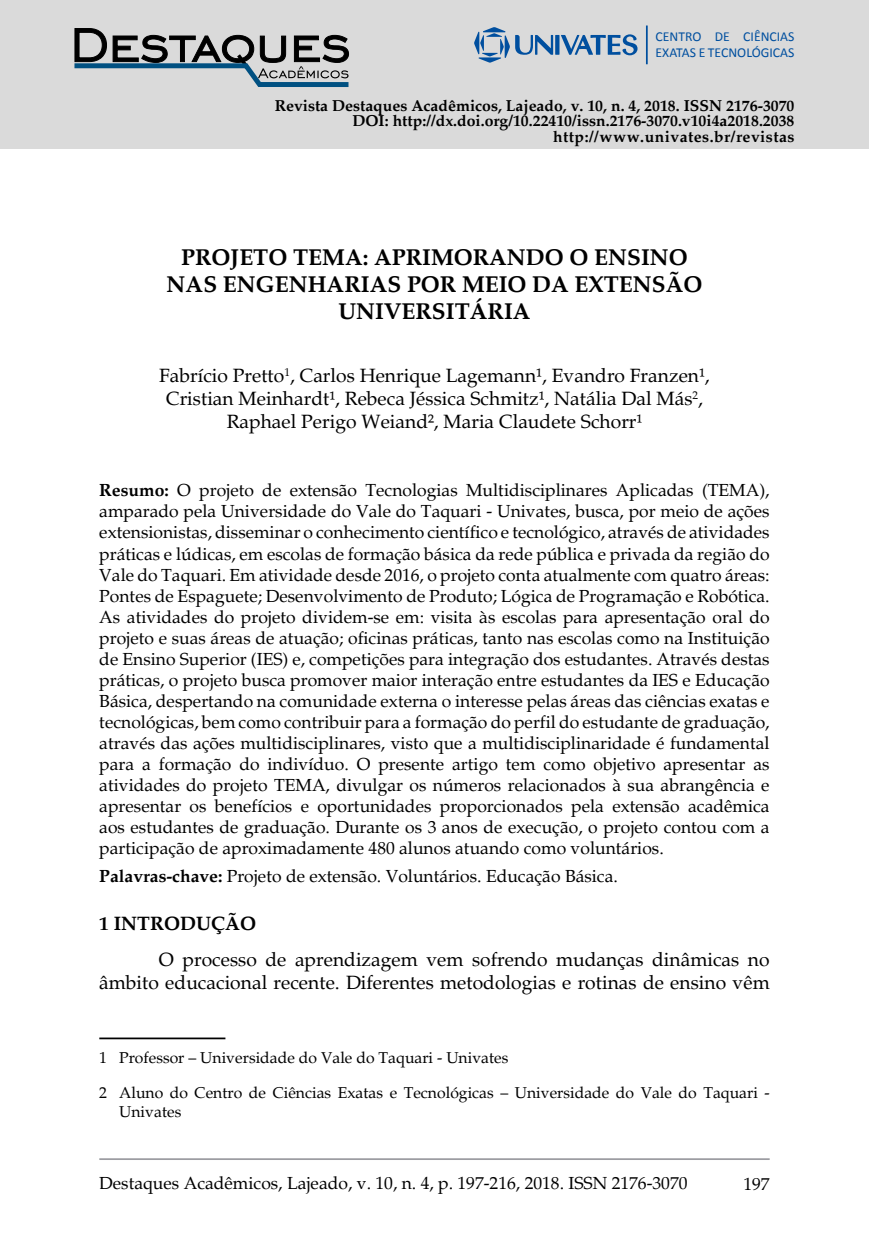
<style>
.page{position:relative;width:869px;height:1241px;background:#fff}
.page>*{position:absolute;margin:0;border:0;box-sizing:border-box;transform-origin:0 0}
.t1{font:700 22.75px/27.3px "Palatino";color:#000;text-align:center}
.t2{font:19.25px/23.1px "Palatino";color:#000;text-align:center}
.t3{font:700 19.25px "Palatino";color:#000}
.t4{font:17.5px/21px "Palatino";color:#000;text-align:justify}
.t5{font:700 15.75px/15.8px "Palatino";color:#000;text-align:right}
.t6{font:15.75px/18.9px "Palatino";color:#000}
.t7{font:13.65px/16.4px "Calibri";color:#004f9f}
.s1{font-weight:700}
</style>
<div class="page">
<hr style="left:99px;top:1157px;width:670px;height:2px;background:#9c9da2">
<div style="left:0;top:0;width:868px;height:149px;background:#dadada"></div>
<svg style="left:555px;top:35px;width:4px;height:20px"></svg>
<svg style="left:515px;top:35px;width:38px;height:20px"></svg>
<svg style="left:561px;top:34px;width:76px;height:21px"></svg>
<svg style="left:474px;top:27px;width:35px;height:36px"></svg>
<hr style="left:645px;top:25px;width:2px;height:39px;background:#004f9f">
<svg style="left:74px;top:28px;width:275px;height:59px"></svg>
<hr style="left:99px;top:1037px;width:126px;height:2px;background:#000">
<p class="t7" style="left:655px;top:28px;width:140px">CENTRO DE CIÊNCIAS<br>EXATAS E TECNOLÓGICAS</p>
<p class="t5" style="left:274px;top:98px;width:521px">Revista Destaques Acadêmicos, Lajeado, v. 10, n. 4, 2018. ISSN 2176-3070<br>DOI: http://dx.doi.org/10.22410/issn.2176-3070.v10i4a2018.2038 http://www.univates.br/revistas</p>
<h1 class="t1" style="left:166px;top:243px;width:537px">PROJETO TEMA: APRIMORANDO O ENSINO<br>NAS ENGENHARIAS POR MEIO DA EXTENSÃO<br>UNIVERSITÁRIA</h1>
<p class="t2" style="left:159px;top:364px;width:552px">Fabrício Pretto<sup>1</sup>, Carlos Henrique Lagemann¹, Evandro Franzen¹,<br>Cristian Meinhardt¹, Rebeca Jéssica Schmitz¹, Natália Dal Más<sup>2</sup>,<br>Raphael Perigo Weiand², Maria Claudete Schorr¹</p>
<p class="t4" style="left:99px;top:480px;width:671px"><span class="s1">Resumo:</span> O projeto de extensão Tecnologias Multidisciplinares Aplicadas (TEMA), amparado pela Universidade do Vale do Taquari - Univates, busca, por meio de ações extensionistas, disseminar o conhecimento científico e tecnológico, através de atividades práticas e lúdicas, em escolas de formação básica da rede pública e privada da região do Vale do Taquari. Em atividade desde 2016, o projeto conta atualmente com quatro áreas:<br>Pontes de Espaguete; Desenvolvimento de Produto; Lógica de Programação e Robótica.<br>As atividades do projeto dividem-se em: visita às escolas para apresentação oral do projeto e suas áreas de atuação; oficinas práticas, tanto nas escolas como na Instituição de Ensino Superior (IES) e, competições para integração dos estudantes. Através destas práticas, o projeto busca promover maior interação entre estudantes da IES e Educação Básica, despertando na comunidade externa o interesse pelas áreas das ciências exatas e tecnológicas, bem como contribuir para a formação do perfil do estudante de graduação, através das ações multidisciplinares, visto que a multidisciplinaridade é fundamental para a formação do indivíduo. O presente artigo tem como objetivo apresentar as atividades do projeto TEMA, divulgar os números relacionados à sua abrangência e apresentar os benefícios e oportunidades proporcionados pela extensão acadêmica aos estudantes de graduação. Durante os 3 anos de execução, o projeto contou com a participação de aproximadamente 480 alunos atuando como voluntários.</p>
<p class="t4" style="left:99px;top:865px;width:520px"><span class="s1">Palavras-chave:</span> Projeto de extensão. Voluntários. Educação Básica.</p>
<p class="t3" style="left:99px;top:912px;width:158px">1 INTRODUÇÃO</p>
<p class="t2" style="left:99px;top:948px;width:671px;text-align:right">O processo de aprendizagem vem sofrendo mudanças dinâmicas no âmbito educacional recente. Diferentes metodologias e rotinas de ensino vêm</p>
<p class="t6" style="left:99px;top:1048px;width:410px">1 Professor – Universidade do Vale do Taquari - Univates</p>
<p class="t6" style="left:119px;top:1083px;width:651px;text-indent:-20px">2 Aluno do Centro de Ciências Exatas e Tecnológicas – Universidade do Vale do Taquari -<br>Univates</p>
<p class="t4" style="left:99px;top:1172px;width:589px">Destaques Acadêmicos, Lajeado, v. 10, n. 4, p. 197-216, 2018. ISSN 2176-3070</p>
<p class="t4" style="left:743px;top:1173px;width:28px">197</p>
</div>
